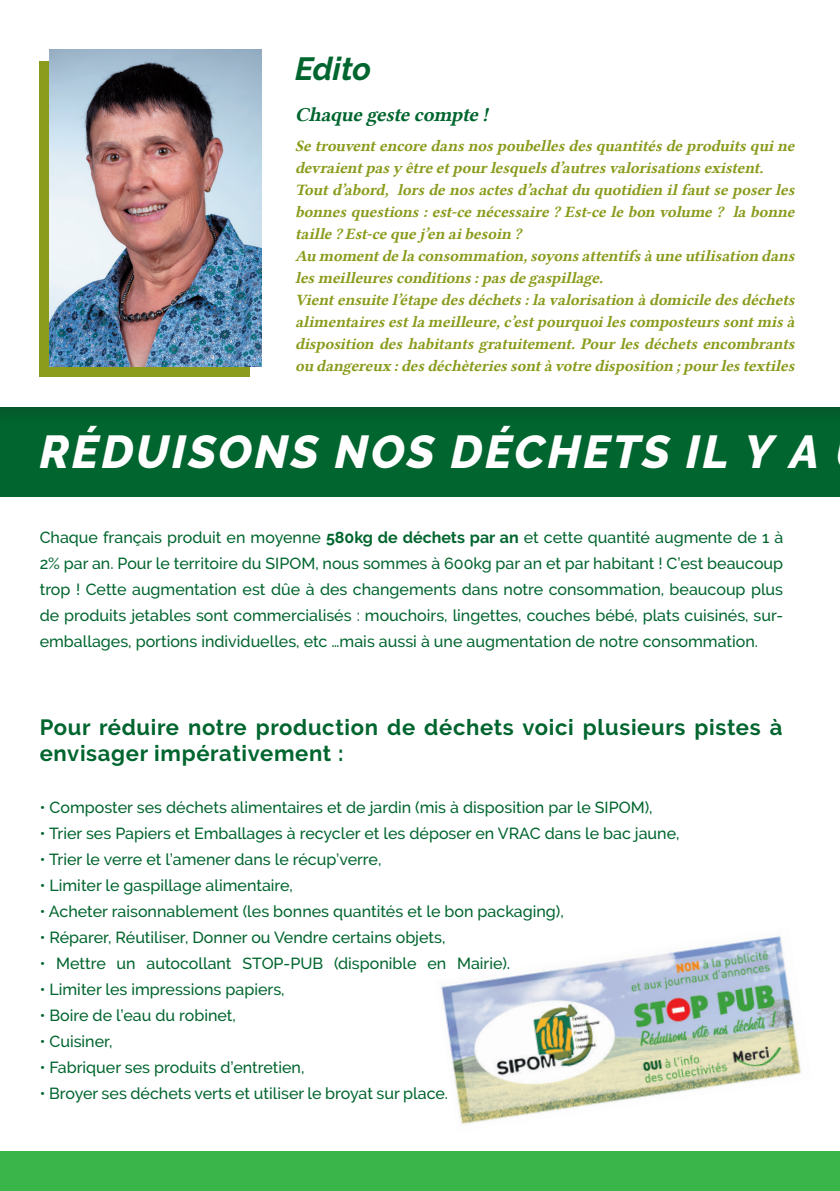
<style>
.page{position:relative;width:840px;height:1191px;background:#fff}
.page>*{position:absolute;margin:0;border:0;box-sizing:border-box;transform-origin:0 0}
.t1{font:italic 800 46px "Raleway";letter-spacing:.06em;color:#fff}
.t2{font:italic 700 32px "Raleway";letter-spacing:-.005em;color:#00652e}
.t3{font:700 22px/26px "Raleway";letter-spacing:.03em;color:#00652e}
.t4{font:20px "Lin Libertine Slanted B";letter-spacing:-.025em;color:#00652e}
.t5{font:500 16px/26px "Raleway";color:#00652e;text-align:justify}
.t6{font:16px/22px "Lin Libertine Slanted B";letter-spacing:-.015em;color:#8b9b1c}
.s1{font-weight:700}
</style>
<div class="page">
<div style="left:0;top:1151px;width:839px;height:40px;background:#3ab54a"></div>
<div style="left:0;top:406px;width:839px;height:91px;background:#00652e"></div>
<div style="left:0;top:0;width:839px;height:425px;background:#035f2c"></div>
<div style="left:0;top:0;width:839px;height:406px;background:#fff"></div>
<div style="left:40px;top:61px;width:210px;height:315px;background:#8b9b1c"></div>
<img style="left:49px;top:50px;width:212px;height:317px">
<img style="left:441px;top:936px;width:360px;height:188px">
<h2 class="t2" style="left:295px;top:50px;width:78px">Edito</h2>
<p class="t4" style="left:295px;top:100px;width:194px">Chaque geste compte !</p>
<p class="t6" style="left:295px;top:134px;width:500px">Se trouvent encore dans nos poubelles des quantités de produits qui ne devraient pas y être et pour lesquels d’autres valorisations existent.<br>Tout d’abord, lors de nos actes d’achat du quotidien il faut se poser les bonnes questions : est-ce nécessaire ? Est-ce le bon volume ? la bonne taille ? Est-ce que j’en ai besoin ?<br>Au moment de la consommation, soyons attentifs à une utilisation dans les meilleures conditions : pas de gaspillage.<br>Vient ensuite l’étape des déchets : la valorisation à domicile des déchets alimentaires est la meilleure, c’est pourquoi les composteurs sont mis à disposition des habitants gratuitement. Pour les déchets encombrants ou dangereux : des déchèteries sont à votre disposition ; pour les textiles</p>
<h1 class="t1" style="left:40px;top:425px;width:780px">RÉDUISONS NOS DÉCHETS IL Y A</h1>
<p class="t5" style="left:40px;top:524px;width:744px">Chaque français produit en moyenne <span class="s1">580kg de déchets par an</span> et cette quantité augmente de 1 à 2% par an. Pour le territoire du SIPOM, nous sommes à 600kg par an et par habitant ! C’est beaucoup trop ! Cette augmentation est dûe à des changements dans notre consommation, beaucoup plus de produits jetables sont commercialisés : mouchoirs, lingettes, couches bébé, plats cuisinés, sur&shy;emballages, portions individuelles, etc …mais aussi à une augmentation de notre consommation.</p>
<h3 class="t3" style="left:40px;top:714px;width:743px">Pour réduire notre production de déchets voici plusieurs pistes à envisager impérativement :</h3>
<p class="t5" style="left:40px;top:794px;width:614px">• Composter ses déchets alimentaires et de jardin (mis à disposition par le SIPOM),</p>
<p class="t5" style="left:40px;top:820px;width:641px">• Trier ses Papiers et Emballages à recycler et les déposer en VRAC dans le bac jaune,</p>
<p class="t5" style="left:40px;top:846px;width:343px">• Trier le verre et l’amener dans le récup’verre,</p>
<p class="t5" style="left:40px;top:872px;width:255px">• Limiter le gaspillage alimentaire,</p>
<p class="t5" style="left:40px;top:898px;width:525px">• Acheter raisonnablement (les bonnes quantités et le bon packaging),</p>
<p class="t5" style="left:40px;top:924px;width:407px">• Réparer, Réutiliser, Donner ou Vendre certains objets,</p>
<p class="t5" style="left:40px;top:950px;width:471px">• Mettre un autocollant STOP-PUB (disponible en Mairie),</p>
<p class="t5" style="left:40px;top:976px;width:246px">• Limiter les impressions papiers,</p>
<p class="t5" style="left:40px;top:1002px;width:198px">• Boire de l’eau du robinet,</p>
<p class="t5" style="left:40px;top:1028px;width:74px">• Cuisiner,</p>
<p class="t5" style="left:40px;top:1054px;width:266px">• Fabriquer ses produits d’entretien,</p>
<p class="t5" style="left:40px;top:1080px;width:409px">• Broyer ses déchets verts et utiliser le broyat sur place.</p>
</div>
